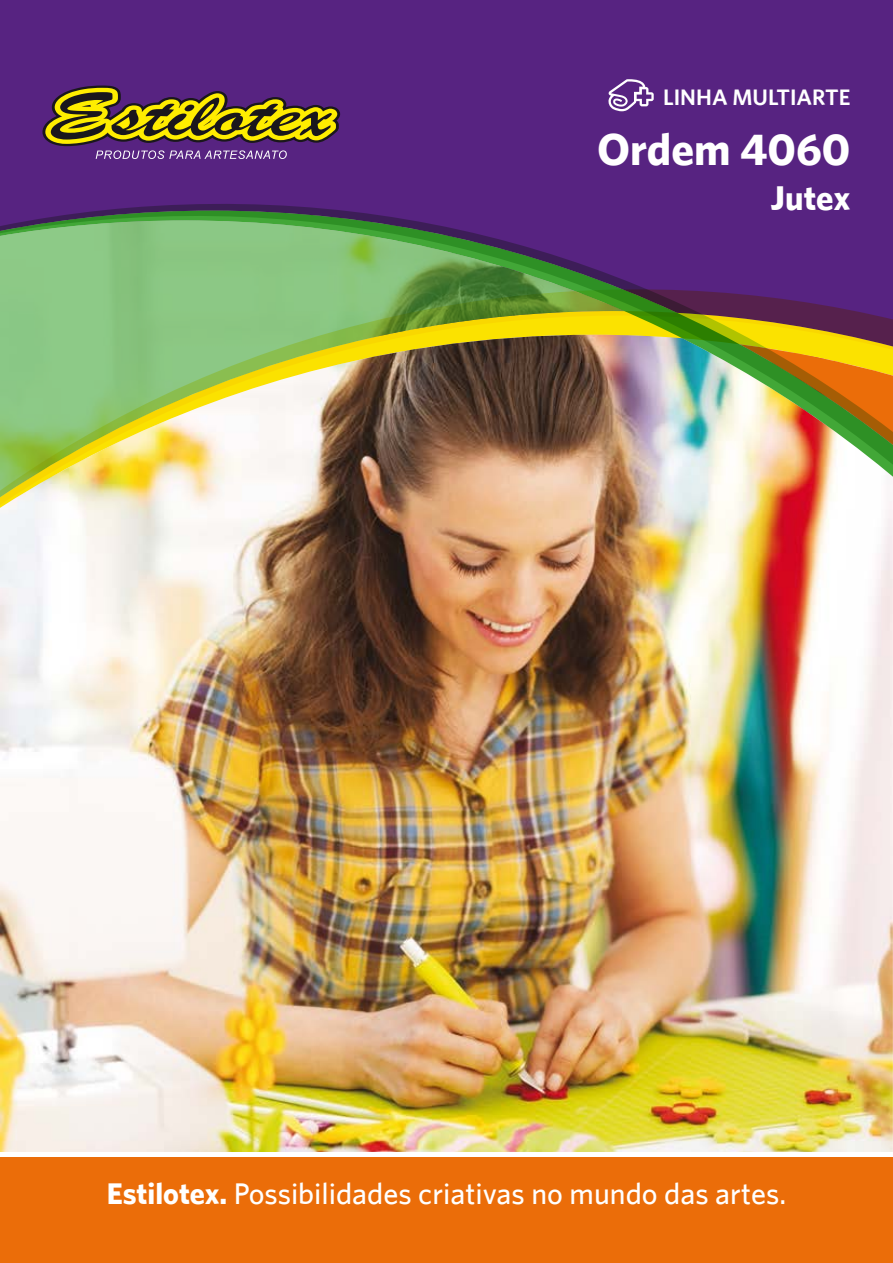
<style>
.page{position:relative;width:893px;height:1263px;background:#fff}
.page>*{position:absolute;margin:0;border:0;box-sizing:border-box;transform-origin:0 0}
.t1{font:700 45px "Whitney";color:#fff}
.t2{font:700 34.5px "Whitney";color:#fff}
.t3{font:500 30px "Whitney";color:#fff}
.t4{font:600 22.5px "Whitney";color:#fff}
.s1{font-weight:700}
</style>
<div class="page">
<div style="left:0;top:0;width:893px;height:204px;background:#572381"></div>
<svg style="left:42px;top:86px;width:298px;height:73px"></svg>
<svg style="left:0;top:204px;width:893px;height:85px;fill:#572381"></svg>
<img style="left:0;top:289px;width:893px;height:974px">
<svg style="left:608px;top:79px;width:46px;height:32px"></svg>
<p class="t4" style="left:663px;top:83px;width:189px">LINHA MULTIARTE</p>
<h1 class="t1" style="left:597px;top:122px;width:255px">Ordem 4060</h1>
<p class="t2" style="left:771px;top:177px;width:81px">Jutex</p>
<p class="t3" style="left:107px;top:1176px;width:681px"><span class="s1">Estilotex.</span> Possibilidades criativas no mundo das artes.</p>
</div>
